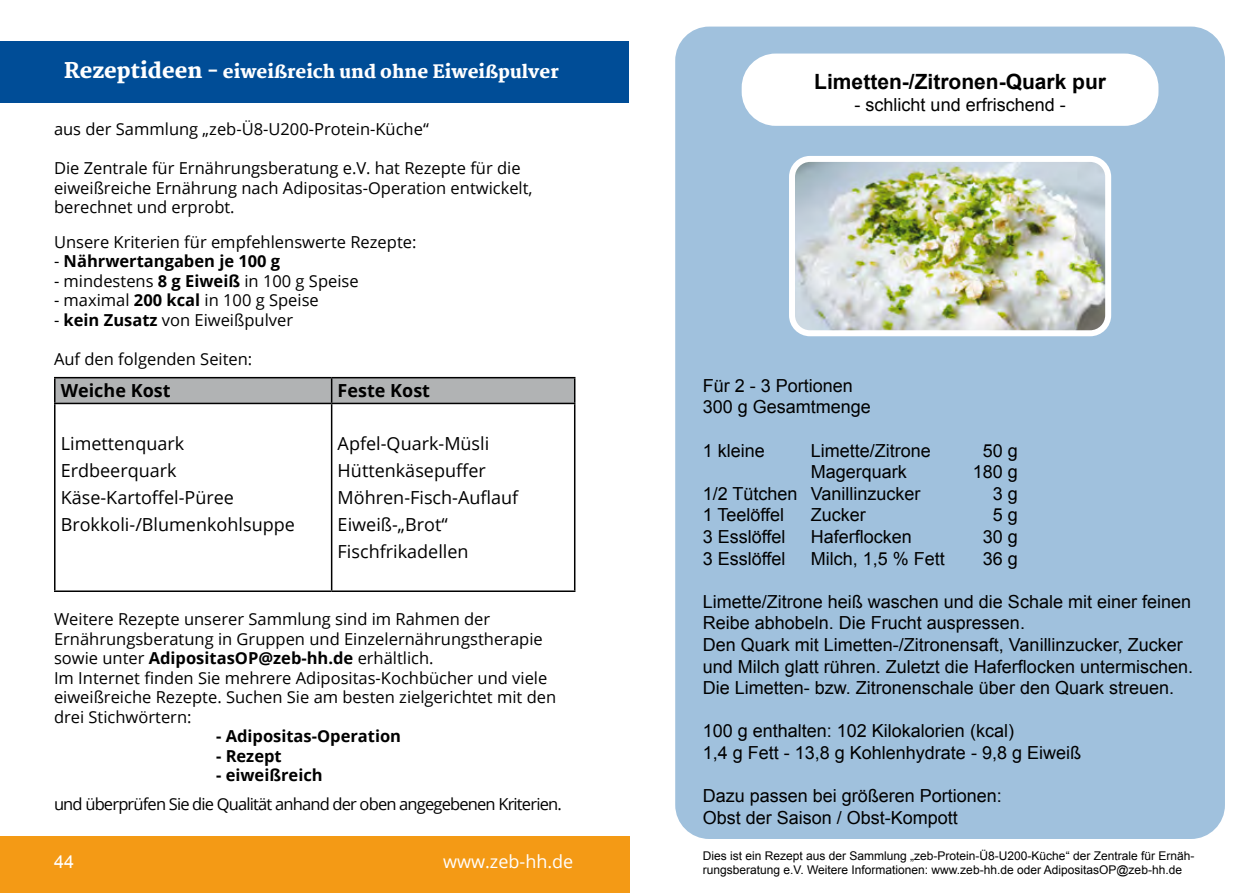
<style>
.page{position:relative;width:1259px;height:893px;background:#fff}
.page>*{position:absolute;margin:0;border:0;box-sizing:border-box;transform-origin:0 0}
.t1{font:700 21px "Arial";color:#000}
.t2{font:18px/21.6px "Arial";color:#000}
.t3{font:18px/27px "Open Sans";color:#000}
.t4{font:800 18px "Martel";color:#fff}
.t5{font:700 18px "Open Sans";color:#000}
.t6{font:18px "Open Sans";color:#fff}
.t7{font:18px "Arial";color:#fff}
.t8{font:16.5px/19.5px "Open Sans";color:#000}
.t9{font:700 16.5px "Open Sans";color:#000}
.t10{font:16.5px "Open Sans";letter-spacing:-.05em;color:#000}
.t11{font:12px/14.4px "Arial";color:#000}
.s1{font-size:21px}
.s2{font-weight:400}
.s3{font-weight:700}
</style>
<div class="page">
<div style="left:0;top:836px;width:629px;height:57px;background:#f49a15"></div>
<div style="left:0;top:41px;width:628px;height:61px;background:#004d97"></div>
<hr style="left:54px;top:377px;width:278px;height:1px;background:#000">
<hr style="left:54px;top:378px;width:2px;height:25px;background:#000">
<hr style="left:332px;top:377px;width:243px;height:1px;background:#000">
<svg style="left:55px;top:378px;width:520px;height:25px;background:#aaacad"></svg>
<hr style="left:54px;top:403px;width:278px;height:1px;background:#000">
<hr style="left:54px;top:404px;width:2px;height:186px;background:#000">
<hr style="left:332px;top:403px;width:243px;height:1px;background:#000">
<hr style="left:331px;top:404px;width:1px;height:186px;background:#000">
<hr style="left:574px;top:404px;width:1px;height:186px;background:#000">
<hr style="left:54px;top:590px;width:278px;height:2px;background:#000">
<hr style="left:332px;top:590px;width:243px;height:2px;background:#000">
<div style="left:675px;top:27px;width:550px;height:812px;background:#a0c1dd;border-radius:34px"></div>
<div style="left:741px;top:54px;width:417px;height:72px;background:#fff;border-radius:34px"></div>
<img style="left:796px;top:163px;width:308px;height:166px">
<div style="left:789px;top:156px;width:322px;height:180px;border:6px solid #fff;border-radius:18px"></div>
<p class="t4" style="left:64px;top:61px;width:496px"><span class="s1">Rezeptideen</span> - eiweißreich und ohne Eiweißpulver</p>
<p class="t8" style="left:54px;top:119px;width:376px">aus der Sammlung „zeb-Ü8-U200-Protein-Küche“</p>
<p class="t8" style="left:54px;top:158px;width:480px">Die Zentrale für Ernährungsberatung e.V. hat Rezepte für die eiweißreiche Ernährung nach Adipositas-Operation entwickelt, berechnet und erprobt.</p>
<p class="t8" style="left:54px;top:232px;width:364px">Unsere Kriterien für empfehlenswerte Rezepte:</p>
<p class="t9" style="left:54px;top:250px;width:228px"><span class="s2">-</span> Nährwertangaben je 100 g</p>
<p class="t8" style="left:54px;top:271px;width:306px">- mindestens <span class="s3">8 g Eiweiß</span> in 100 g Speise</p>
<p class="t8" style="left:54px;top:290px;width:266px">- maximal <span class="s3">200 kcal</span> in 100 g Speise</p>
<p class="t8" style="left:54px;top:310px;width:241px">- <span class="s3">kein Zusatz</span> von Eiweißpulver</p>
<p class="t8" style="left:54px;top:349px;width:200px">Auf den folgenden Seiten:</p>
<p class="t5" style="left:61px;top:378px;width:111px">Weiche Kost</p>
<p class="t5" style="left:338px;top:378px;width:94px">Feste Kost</p>
<p class="t3" style="left:61px;top:430px;width:236px">Limettenquark<br>Erdbeerquark<br>Käse-Kartoffel-Püree<br>Brokkoli-/Blumenkohlsuppe</p>
<p class="t3" style="left:338px;top:430px;width:182px">Apfel-Quark-Müsli<br>Hüttenkäsepuffer<br>Möhren-Fisch-Auflauf<br>Eiweiß-„Brot“<br>Fischfrikadellen</p>
<p class="t8" style="left:54px;top:609px;width:503px">Weitere Rezepte unserer Sammlung sind im Rahmen der Ernährungsberatung in Gruppen und Einzelernährungstherapie sowie unter <span class="s3">AdipositasOP@zeb-hh.de</span> erhältlich.<br>Im Internet finden Sie mehrere Adipositas-Kochbücher und viele eiweißreiche Rezepte. Suchen Sie am besten zielgerichtet mit den drei Stichwörtern:</p>
<p class="t9" style="left:216px;top:724px;width:187px">- Adipositas-Operation</p>
<p class="t9" style="left:216px;top:744px;width:67px">- Rezept</p>
<p class="t9" style="left:216px;top:763px;width:108px">- eiweißreich</p>
<p class="t10" style="left:54px;top:792px;width:509px">und überprüfen Sie die Qualität anhand der oben angegebenen Kriterien.</p>
<p class="t7" style="left:54px;top:850px;width:22px">44</p>
<p class="t6" style="left:443px;top:849px;width:132px">www.zeb-hh.de</p>
<p class="t1" style="left:814px;top:68px;width:293px">Limetten-/Zitronen-Quark pur</p>
<p class="t2" style="left:854px;top:94px;width:213px">- schlicht und erfrischend -</p>
<p class="t2" style="left:703px;top:375px;width:170px">Für 2 - 3 Portionen<br>300 g Gesamtmenge</p>
<p class="t2" style="left:703px;top:440px;width:64px">1 kleine</p>
<p class="t2" style="left:811px;top:440px;width:122px">Limette/Zitrone</p>
<p class="t2" style="left:983px;top:440px;width:37px">50 g</p>
<p class="t2" style="left:811px;top:461px;width:98px">Magerquark</p>
<p class="t2" style="left:973px;top:461px;width:47px">180 g</p>
<p class="t2" style="left:703px;top:483px;width:219px">1/2 Tütchen Vanillinzucker</p>
<p class="t2" style="left:993px;top:483px;width:27px">3 g</p>
<p class="t2" style="left:703px;top:504px;width:83px">1 Teelöffel</p>
<p class="t2" style="left:811px;top:504px;width:57px">Zucker</p>
<p class="t2" style="left:993px;top:504px;width:27px">5 g</p>
<p class="t2" style="left:703px;top:526px;width:84px">3 Esslöffel</p>
<p class="t2" style="left:811px;top:526px;width:103px">Haferflocken</p>
<p class="t2" style="left:983px;top:526px;width:37px">30 g</p>
<p class="t2" style="left:703px;top:548px;width:84px">3 Esslöffel</p>
<p class="t2" style="left:811px;top:548px;width:136px">Milch, 1,5 % Fett</p>
<p class="t2" style="left:983px;top:548px;width:37px">36 g</p>
<p class="t2" style="left:703px;top:591px;width:492px">Limette/Zitrone heiß waschen und die Schale mit einer feinen Reibe abhobeln. Die Frucht auspressen.<br>Den Quark mit Limetten-/Zitronensaft, Vanillinzucker, Zucker und Milch glatt rühren. Zuletzt die Haferflocken untermischen.<br>Die Limetten- bzw. Zitronenschale über den Quark streuen.</p>
<p class="t2" style="left:703px;top:720px;width:380px">100 g enthalten: 102 Kilokalorien (kcal)<br>1,4 g Fett - 13,8 g Kohlenhydrate - 9,8 g Eiweiß</p>
<p class="t2" style="left:703px;top:785px;width:301px">Dazu passen bei größeren Portionen:<br>Obst der Saison / Obst-Kompott</p>
<p class="t11" style="left:703px;top:848px;width:493px">Dies ist ein Rezept aus der Sammlung „zeb-Protein-Ü8-U200-Küche“ der Zentrale für Ernäh&shy;rungsberatung e.V. Weitere Informationen: www.zeb-hh.de oder AdipositasOP@zeb-hh.de</p>
</div>
